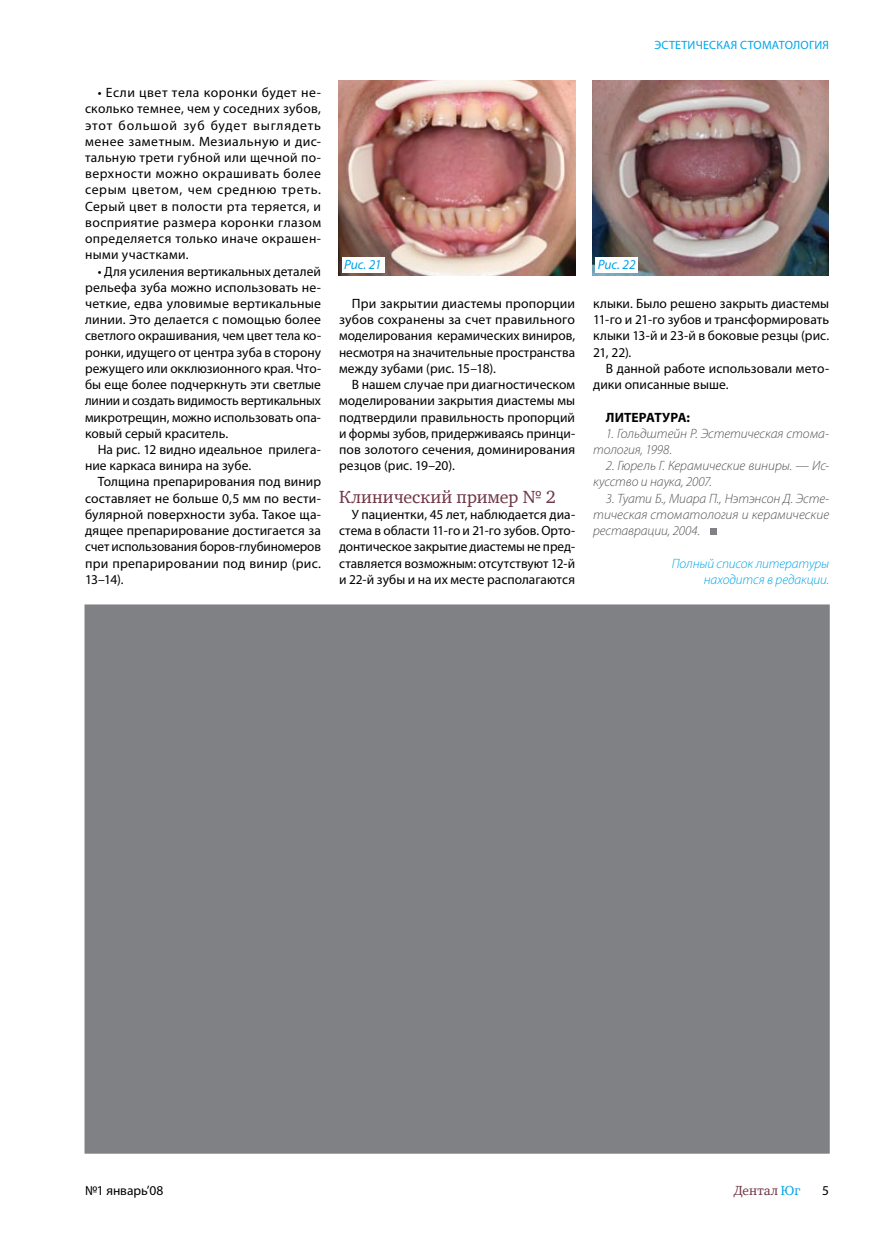
<style>
.page{position:relative;width:893px;height:1234px;background:#fff}
.page>*{position:absolute;margin:0;border:0;box-sizing:border-box;transform-origin:0 0}
.t1{font:18px "Charter C";letter-spacing:.005em;color:#6f3545}
.t2{font:13.5px/16.2px "Myriad Pro";letter-spacing:.005em;color:#000;text-align:justify}
.t3{font:italic 300 13.5px/16.2px "Myriad Pro";letter-spacing:-.005em;color:#525254}
.t4{font:italic 300 13.5px/16.2px "Myriad Pro";letter-spacing:-.01em;color:#00a5e8;text-align:right}
.t5{font:italic 13.5px "Myriad Pro";letter-spacing:-.005em;color:#00a5e8}
.t6{font:700 13.5px "Myriad Pro";letter-spacing:.005em;color:#000}
.t7{font:13.5px "Charter C";color:#6f3545}
.t8{font:12px "Myriad Pro";letter-spacing:.07em;color:#00a5e8}
.s1{color:#00a5e8}
</style>
<div class="page">
<div style="left:710px;top:528px;width:7px;height:7px;background:#808184"></div>
<img style="left:339px;top:81px;width:236px;height:194px">
<img style="left:592px;top:81px;width:237px;height:194px">
<div style="left:342px;top:257px;width:42px;height:15px;background:#fff"></div>
<div style="left:595px;top:257px;width:43px;height:15px;background:#fff"></div>
<div style="left:85px;top:604px;width:745px;height:549px;background:#808184;border:1px solid #808184"></div>
<p class="t2" style="left:85px;top:84px;width:238px;text-indent:13px">• Если цвет тела коронки будет не&shy;сколько темнее, чем у соседних зубов, этот большой зуб будет выглядеть менее заметным. Мезиальную и дис&shy;тальную трети губной или щечной по&shy;верхности можно окрашивать более серым цветом, чем среднюю треть.<br>Серый цвет в полости рта теряется, и восприятие размера коронки глазом определяется только иначе окрашен&shy;ными участками.</p>
<p class="t2" style="left:85px;top:263px;width:238px;text-indent:13px">• Для усиления вертикальных деталей рельефа зуба можно использовать не&shy;четкие, едва уловимые вертикальные линии. Это делается с помощью более светлого окрашивания, чем цвет тела ко&shy;ронки, идущего от центра зуба в сторону режущего или окклюзионного края. Что&shy;бы еще более подчеркнуть эти светлые линии и создать видимость вертикальных микротрещин, можно использовать опа&shy;ковый серый краситель.</p>
<p class="t2" style="left:85px;top:441px;width:238px;text-indent:13px">На рис. 12 видно идеальное прилега&shy;ние каркаса винира на зубе.</p>
<p class="t2" style="left:85px;top:473px;width:238px;text-indent:13px">Толщина препарирования под винир составляет не больше 0,5 мм по вести&shy;булярной поверхности зуба. Такое ща&shy;дящее препарирование достигается за счет использования боров-глубиномеров при препарировании под винир (рис.<br>13–14).</p>
<p class="t8" style="left:654px;top:38px;width:176px">Эстетическая стоматология</p>
<p class="t5" style="left:344px;top:256px;width:39px">Рис. 21</p>
<p class="t5" style="left:598px;top:256px;width:39px">Рис. 22</p>
<p class="t2" style="left:339px;top:295px;width:238px;text-indent:13px">При закрытии диастемы пропорции зубов сохранены за счет правильного моделирования керамических виниров, несмотря на значительные пространства между зубами (рис. 15–18).</p>
<p class="t2" style="left:339px;top:376px;width:238px;text-indent:13px">В нашем случае при диагностическом моделировании закрытия диастемы мы подтвердили правильность пропорций и формы зубов, придерживаясь принци&shy;пов золотого сечения, доминирования резцов (рис. 19–20).</p>
<h1 class="t1" style="left:339px;top:486px;width:218px">Клинический пример № 2</h1>
<p class="t2" style="left:339px;top:506px;width:238px;text-indent:13px">У пациентки, 45 лет, наблюдается диа&shy;стема в области 11-го и 21-го зубов. Орто&shy;донтическое закрытие диастемы не пред&shy;ставляется возможным: отсутствуют 12-й и 22-й зубы и на их месте располагаются</p>
<p class="t2" style="left:593px;top:295px;width:238px">клыки. Было решено закрыть диастемы 11-го и 21-го зубов и трансформировать клыки 13-й и 23-й в боковые резцы (рис.<br>21, 22).</p>
<p class="t2" style="left:593px;top:360px;width:238px;text-indent:13px">В данной работе использовали мето&shy;дики описанные выше.</p>
<p class="t6" style="left:606px;top:408px;width:86px">Литература:</p>
<p class="t3" style="left:593px;top:425px;width:238px;text-indent:13px">1. Гольдштейн Р. Эстетическая стома&shy;тология, 1998.</p>
<p class="t3" style="left:593px;top:457px;width:238px;text-indent:13px">2. Гюрель Г. Керамические виниры. — Ис&shy;кусство и наука, 2007.</p>
<p class="t3" style="left:593px;top:490px;width:238px;text-align:justify;text-indent:13px">3. Туати Б., Миара П., Нэтэнсон Д. Эсте&shy;тическая стоматология и керамические реставрации, 2004.</p>
<p class="t4" style="left:672px;top:554px;width:159px">Полный список литературы находится в редакции.</p>
<p class="t2" style="left:85px;top:1181px;width:80px">№1 январь’08</p>
<p class="t7" style="left:734px;top:1182px;width:68px">Дентал <span class="s1">Юг</span></p>
<p class="t2" style="left:822px;top:1181px;width:8px">5</p>
</div>
